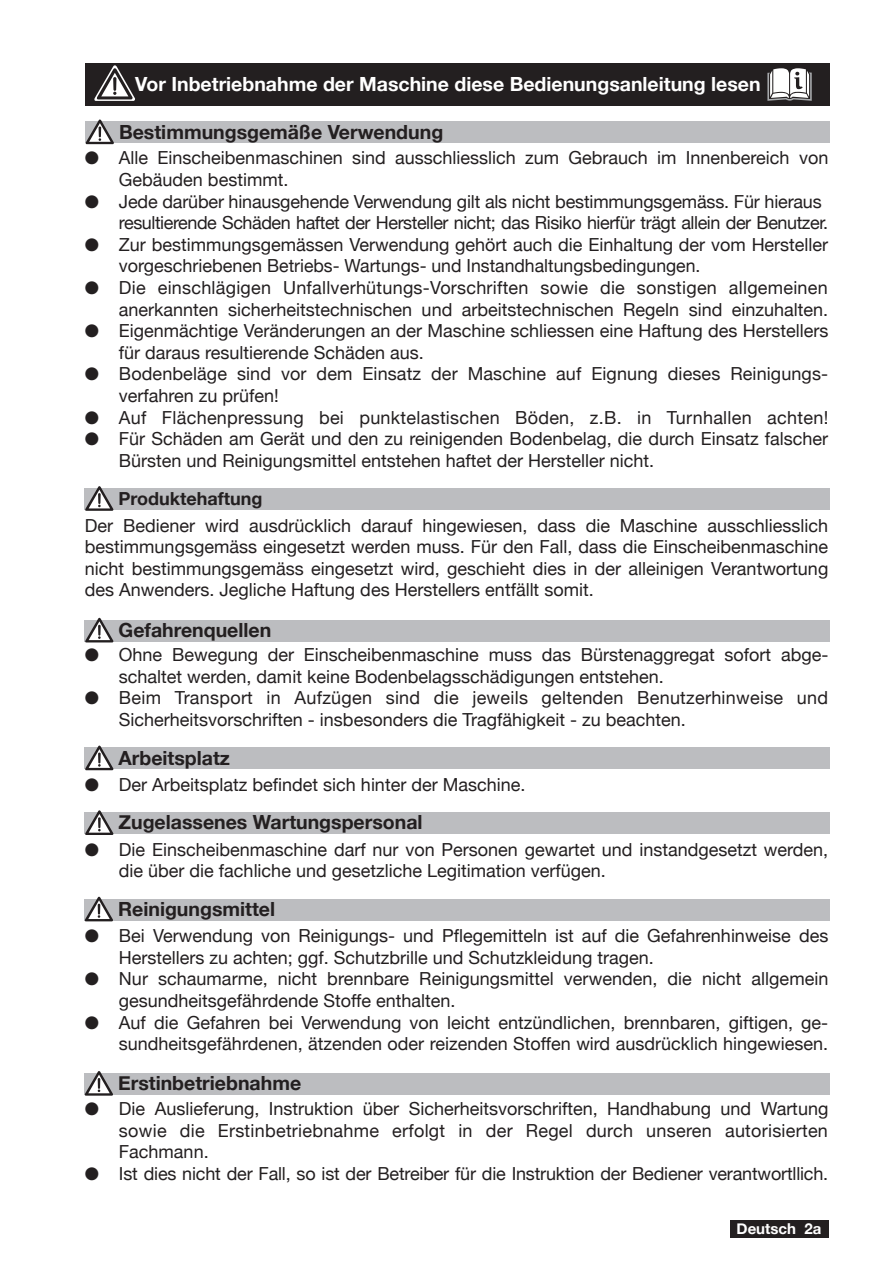
<style>
.page{position:relative;width:893px;height:1263px;background:#fff}
.page>*{position:absolute;margin:0;border:0;box-sizing:border-box;transform-origin:0 0}
.t1{font:700 19.5px "Helvetica Neue";color:#231f20}
.t2{font:700 19.5px "Helvetica Neue";color:#fff}
.t3{font:18px/21.6px "Helvetica Neue";color:#231f20}
.t4{font:18px/21.6px "Helvetica Neue";letter-spacing:-.025em;color:#231f20}
.t5{font:700 18px "Helvetica Neue";color:#231f20}
.t6{font:700 15px "Helvetica Neue";color:#fff}
</style>
<div class="page">
<div style="left:84px;top:488px;width:746px;height:22px;background:#bcbdc0"></div>
<svg style="left:85px;top:486px;width:28px;height:25px"></svg>
<div style="left:84px;top:620px;width:746px;height:21px;background:#bcbdc0"></div>
<svg style="left:84px;top:617px;width:29px;height:25px"></svg>
<div style="left:84px;top:748px;width:746px;height:21px;background:#bcbdc0"></div>
<svg style="left:84px;top:745px;width:29px;height:25px"></svg>
<div style="left:84px;top:812px;width:746px;height:22px;background:#bcbdc0"></div>
<svg style="left:85px;top:810px;width:28px;height:25px"></svg>
<div style="left:84px;top:899px;width:745px;height:21px;background:#bcbdc0"></div>
<svg style="left:84px;top:896px;width:29px;height:25px"></svg>
<div style="left:84px;top:1073px;width:745px;height:21px;background:#bcbdc0"></div>
<svg style="left:84px;top:1071px;width:29px;height:25px"></svg>
<div style="left:730px;top:1220px;width:99px;height:17px;background:#231f20"></div>
<div style="left:85px;top:64px;width:745px;height:42px;background:#231f20"></div>
<svg style="left:94px;top:65px;width:41px;height:36px"></svg>
<hr style="left:113px;top:77px;width:3px;height:14px;background:#231f20;border-radius:2px">
<svg style="left:767px;top:68px;width:45px;height:33px"></svg>
<div style="left:85px;top:122px;width:744px;height:21px;background:#bcbdc0"></div>
<svg style="left:85px;top:119px;width:29px;height:25px"></svg>
<p class="t2" style="left:135px;top:72px;width:627px">Vor Inbetriebnahme der Maschine diese Bedienungsanleitung lesen</p>
<p class="t1" style="left:119px;top:120px;width:326px">Bestimmungsgemäße Verwendung</p>
<p class="t3" style="left:119px;top:147px;width:711px;text-indent:-34px">● Alle Einscheibenmaschinen sind ausschliesslich zum Gebrauch im Innenbereich von<br>Gebäuden bestimmt.</p>
<p class="t4" style="left:119px;top:190px;width:711px;text-indent:-34px">● Jede darüber hinausgehende Verwendung gilt als nicht bestimmungsgemäss. Für hieraus resultierende Schäden haftet der Hersteller nicht; das Risiko hierfür trägt allein der Benutzer.</p>
<p class="t3" style="left:119px;top:233px;width:711px;text-indent:-34px">● Zur bestimmungsgemässen Verwendung gehört auch die Einhaltung der vom Hersteller vorgeschriebenen Betriebs- Wartungs- und Instandhaltungsbedingungen.</p>
<p class="t3" style="left:85px;top:277px;width:745px;text-align:right">● Die einschlägigen Unfallverhütungs-Vorschriften sowie die sonstigen allgemeinen anerkannten sicherheitstechnischen und arbeitstechnischen Regeln sind einzuhalten.</p>
<p class="t3" style="left:119px;top:320px;width:711px;text-indent:-34px">● Eigenmächtige Veränderungen an der Maschine schliessen eine Haftung des Herstellers für daraus resultierende Schäden aus.</p>
<p class="t3" style="left:119px;top:363px;width:711px;text-indent:-34px">● Bodenbeläge sind vor dem Einsatz der Maschine auf Eignung dieses Reinigungs&shy;verfahren zu prüfen!</p>
<p class="t3" style="left:85px;top:406px;width:745px">● Auf Flächenpressung bei punktelastischen Böden, z.B. in Turnhallen achten!</p>
<p class="t3" style="left:119px;top:428px;width:711px;text-indent:-34px">● Für Schäden am Gerät und den zu reinigenden Bodenbelag, die durch Einsatz falscher<br>Bürsten und Reinigungsmittel entstehen haftet der Hersteller nicht.</p>
<p class="t5" style="left:119px;top:488px;width:146px">Produktehaftung</p>
<p class="t3" style="left:85px;top:514px;width:745px;text-align:justify">Der Bediener wird ausdrücklich darauf hingewiesen, dass die Maschine ausschliesslich bestimmungsgemäss eingesetzt werden muss. Für den Fall, dass die Einscheibenmaschine nicht bestimmungsgemäss eingesetzt wird, geschieht dies in der alleinigen Verantwortung des Anwenders. Jegliche Haftung des Herstellers entfällt somit.</p>
<p class="t1" style="left:119px;top:618px;width:154px">Gefahrenquellen</p>
<p class="t3" style="left:119px;top:644px;width:711px;text-indent:-34px">● Ohne Bewegung der Einscheibenmaschine muss das Bürstenaggregat sofort abge&shy;schaltet werden, damit keine Bodenbelagsschädigungen entstehen.</p>
<p class="t3" style="left:119px;top:687px;width:711px;text-indent:-34px">● Beim Transport in Aufzügen sind die jeweils geltenden Benutzerhinweise und<br>Sicherheitsvorschriften - insbesonders die Tragfähigkeit - zu beachten.</p>
<p class="t1" style="left:119px;top:746px;width:113px">Arbeitsplatz</p>
<p class="t3" style="left:85px;top:773px;width:442px">● Der Arbeitsplatz befindet sich hinter der Maschine.</p>
<p class="t1" style="left:119px;top:810px;width:306px">Zugelassenes Wartungspersonal</p>
<p class="t3" style="left:119px;top:838px;width:711px;text-indent:-34px">● Die Einscheibenmaschine darf nur von Personen gewartet und instandgesetzt werden, die über die fachliche und gesetzliche Legitimation verfügen.</p>
<p class="t1" style="left:118px;top:897px;width:158px">Reinigungsmittel</p>
<p class="t3" style="left:119px;top:925px;width:711px;text-indent:-34px">● Bei Verwendung von Reinigungs- und Pflegemitteln ist auf die Gefahrenhinweise des<br>Herstellers zu achten; ggf. Schutzbrille und Schutzkleidung tragen.</p>
<p class="t3" style="left:119px;top:968px;width:711px;text-indent:-34px">● Nur schaumarme, nicht brennbare Reinigungsmittel verwenden, die nicht allgemein gesundheitsgefährdende Stoffe enthalten.</p>
<p class="t3" style="left:85px;top:1011px;width:745px;text-align:right">● Auf die Gefahren bei Verwendung von leicht entzündlichen, brennbaren, giftigen, ge&shy;sundheitsgefährdenen, ätzenden oder reizenden Stoffen wird ausdrücklich hingewiesen.</p>
<p class="t1" style="left:118px;top:1071px;width:185px">Erstinbetriebnahme</p>
<p class="t3" style="left:119px;top:1097px;width:711px;text-align:justify;text-indent:-34px">● Die Auslieferung, Instruktion über Sicherheitsvorschriften, Handhabung und Wartung sowie die Erstinbetriebnahme erfolgt in der Regel durch unseren autorisierten Fachmann.</p>
<p class="t3" style="left:85px;top:1162px;width:745px">● Ist dies nicht der Fall, so ist der Betreiber für die Instruktion der Bediener verantwortllich.</p>
<p class="t6" style="left:736px;top:1219px;width:86px">Deutsch 2a</p>
</div>
